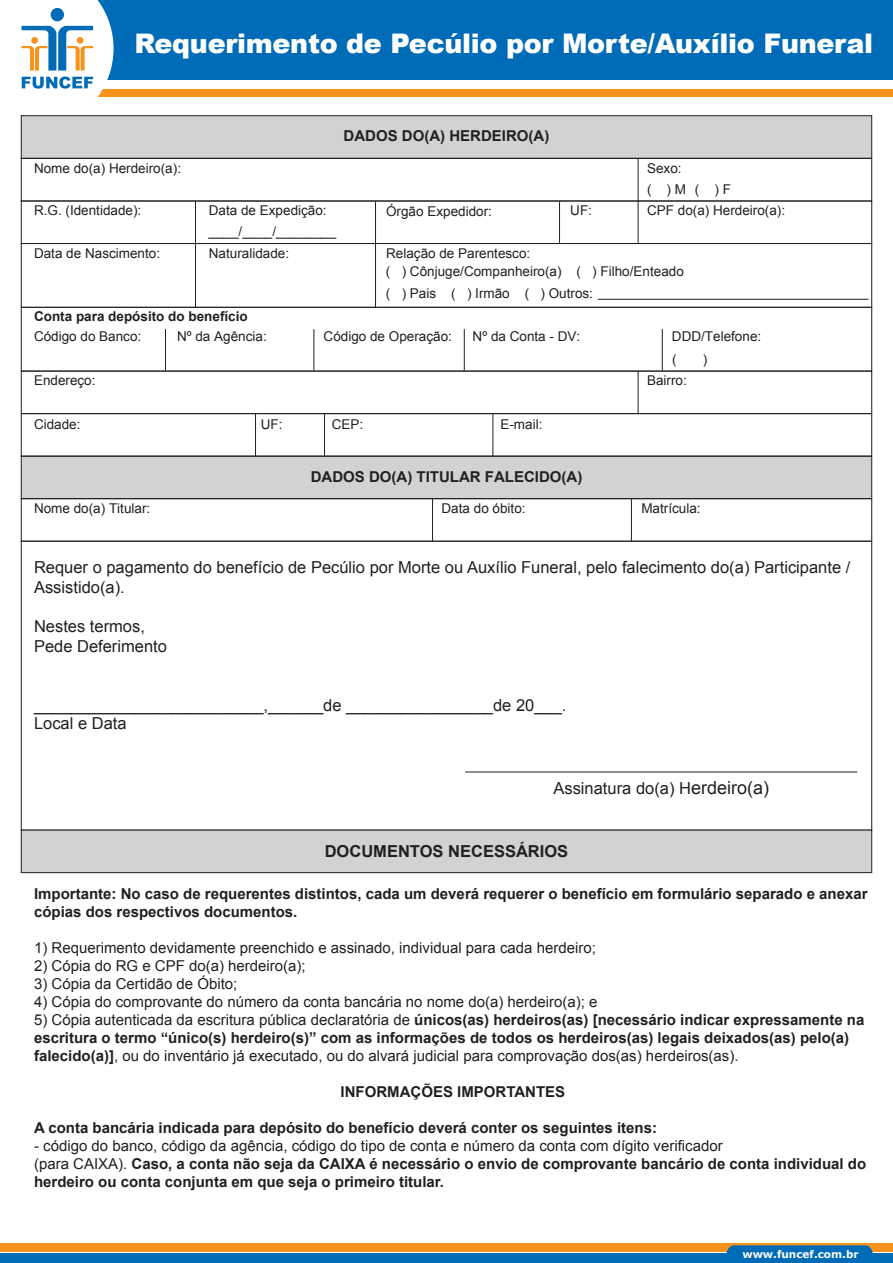
<style>
.page{position:relative;width:893px;height:1263px;background:#fff}
.page>*{position:absolute;margin:0;border:0;box-sizing:border-box;transform-origin:0 0}
.t1{font:900 27px "Arial";letter-spacing:-.01em;color:#fff}
.t2{font:16.5px/19.8px "Arial";color:#231f20}
.t3{font:700 16.5px "Arial";color:#231f20}
.t4{font:700 15px/18px "Arial";color:#231f20}
.t5{font:15px "Arial";color:#231f20}
.t6{font:13.5px/20.5px "Arial";color:#231f20}
.t7{font:700 13.5px "Arial";color:#231f20}
.t8{font:700 10.5px "Verdana";color:#fff}
.s1{font-size:18px}
.s2{font-weight:400}
</style>
<div class="page">
<div style="left:21px;top:456px;width:851px;height:43px;background:#d1d2d4;border:1px solid #231f20"></div>
<div style="left:0;top:0;width:893px;height:96px;background:#006bb6"></div>
<div style="left:0;top:88px;width:893px;height:8px;background:#f7931d"></div>
<div style="left:0;top:80px;width:893px;height:8px;background:#fff"></div>
<svg style="left:0;top:0;width:114px;height:97px"></svg>
<div style="left:21px;top:115px;width:851px;height:44px;background:#d1d2d4;border:1px solid #231f20"></div>
<div style="left:0;top:1253px;width:893px;height:10px;background:#006bb6"></div>
<div style="left:0;top:1243px;width:893px;height:9px;background:#f7931d"></div>
<div style="left:727px;top:1245px;width:146px;height:17px;background:#006bb6;border-radius:8px"></div>
<div style="left:21px;top:158px;width:851px;height:43px;border:1px solid #231f20"></div>
<hr style="left:638px;top:158px;width:1px;height:85px;background:#231f20">
<div style="left:21px;top:201px;width:851px;height:43px;border:1px solid #231f20"></div>
<hr style="left:195px;top:201px;width:1px;height:106px;background:#231f20">
<hr style="left:375px;top:201px;width:1px;height:106px;background:#231f20">
<hr style="left:559px;top:201px;width:1px;height:42px;background:#231f20">
<div style="left:21px;top:243px;width:851px;height:65px;border:1px solid #231f20"></div>
<div style="left:21px;top:307px;width:851px;height:64px;border:1px solid #231f20"></div>
<hr style="left:165px;top:329px;width:1px;height:42px;background:#231f20">
<hr style="left:314px;top:329px;width:1px;height:42px;background:#231f20">
<hr style="left:662px;top:329px;width:1px;height:42px;background:#231f20">
<div style="left:21px;top:371px;width:851px;height:43px;border:1px solid #231f20"></div>
<hr style="left:638px;top:371px;width:1px;height:43px;background:#231f20">
<div style="left:21px;top:413px;width:851px;height:43px;border:1px solid #231f20"></div>
<hr style="left:255px;top:414px;width:1px;height:42px;background:#231f20">
<hr style="left:492px;top:414px;width:1px;height:42px;background:#231f20">
<hr style="left:324px;top:414px;width:1px;height:42px;background:#231f20">
<div style="left:21px;top:498px;width:851px;height:44px;border:1px solid #231f20"></div>
<hr style="left:631px;top:499px;width:1px;height:42px;background:#231f20">
<hr style="left:432px;top:499px;width:1px;height:42px;background:#231f20">
<hr style="left:464px;top:329px;width:1px;height:42px;background:#231f20">
<hr style="left:598px;top:299px;width:270px;height:1px;background:#231f20">
<hr style="left:465px;top:772px;width:392px;height:1px;background:#231f20">
<div style="left:21px;top:830px;width:851px;height:43px;background:#d1d2d4;border:1px solid #231f20"></div>
<h1 class="t1" style="left:134px;top:23px;width:740px">Requerimento de Pecúlio por Morte/Auxílio Funeral</h1>
<p class="t6" style="left:34px;top:158px;width:149px">Nome do(a) Herdeiro(a):</p>
<p class="t4" style="left:344px;top:127px;width:207px">DADOS DO(A) HERDEIRO(A)</p>
<p class="t6" style="left:34px;top:201px;width:109px">R.G. (Identidade):</p>
<p class="t6" style="left:209px;top:201px;width:119px">Data de Expedição:</p>
<p class="t6" style="left:386px;top:201px;width:107px">Órgão Expedidor:</p>
<p class="t6" style="left:570px;top:201px;width:23px">UF:</p>
<p class="t6" style="left:209px;top:221px;width:129px">____/____/________</p>
<p class="t6" style="left:34px;top:243px;width:128px">Data de Nascimento:</p>
<p class="t6" style="left:209px;top:243px;width:82px">Naturalidade:</p>
<p class="t6" style="left:386px;top:243px;width:146px">Relação de Parentesco:</p>
<p class="t6" style="left:647px;top:158px;width:85px">Sexo:<br>( ) M ( ) F</p>
<p class="t6" style="left:647px;top:201px;width:140px">CPF do(a) Herdeiro(a):</p>
<p class="t6" style="left:386px;top:261px;width:299px;line-height:21.8px">( ) Cônjuge/Companheiro(a) ( ) Filho/Enteado ( ) Pais ( ) Irmão ( ) Outros:</p>
<p class="t7" style="left:34px;top:307px;width:215px">Conta para depósito do benefício</p>
<p class="t6" style="left:177px;top:326px;width:91px">Nº da Agência:</p>
<p class="t6" style="left:324px;top:326px;width:130px">Código de Operação:</p>
<p class="t6" style="left:473px;top:326px;width:109px">Nº da Conta - DV:</p>
<p class="t6" style="left:34px;top:326px;width:109px">Código do Banco:</p>
<p class="t6" style="left:34px;top:370px;width:63px">Endereço:</p>
<p class="t6" style="left:34px;top:414px;width:48px">Cidade:</p>
<p class="t6" style="left:261px;top:414px;width:23px">UF:</p>
<p class="t6" style="left:332px;top:414px;width:33px">CEP:</p>
<p class="t6" style="left:500px;top:414px;width:43px">E-mail:</p>
<p class="t4" style="left:311px;top:469px;width:273px">DADOS DO(A) TITULAR FALECIDO(A)</p>
<p class="t6" style="left:672px;top:326px;width:91px">DDD/Telefone:</p>
<p class="t6" style="left:672px;top:349px;width:6px">(</p>
<p class="t6" style="left:703px;top:349px;width:6px">)</p>
<p class="t6" style="left:647px;top:370px;width:41px">Bairro:</p>
<p class="t6" style="left:34px;top:498px;width:118px">Nome do(a) Titular:</p>
<p class="t6" style="left:442px;top:498px;width:86px">Data do óbito:</p>
<p class="t6" style="left:641px;top:498px;width:61px">Matrícula:</p>
<p class="t2" style="left:34px;top:557px;width:818px">Requer o pagamento do benefício de Pecúlio por Morte ou Auxílio Funeral, pelo falecimento do(a) Participante /<br>Assistido(a).</p>
<p class="t2" style="left:34px;top:617px;width:134px">Nestes termos,<br>Pede Deferimento</p>
<p class="t2" style="left:34px;top:696px;width:534px;line-height:18.5px">_________________________,______de ________________de 20___.<br>Local e Data</p>
<p class="t2" style="left:553px;top:778px;width:217px">Assinatura do(a) H<span class="s1">erdeiro(a)</span></p>
<p class="t3" style="left:325px;top:840px;width:245px">DOCUMENTOS NECESSÁRIOS</p>
<p class="t4" style="left:34px;top:885px;width:835px">Importante: No caso de requerentes distintos, cada um deverá requerer o benefício em formulário separado e anexar cópias dos respectivos documentos.</p>
<p class="t5" style="left:34px;top:937px;width:563px">1) Requerimento devidamente preenchido e assinado, individual para cada herdeiro;</p>
<p class="t5" style="left:34px;top:955px;width:273px">2) Cópia do RG e CPF do(a) herdeiro(a);</p>
<p class="t5" style="left:34px;top:973px;width:205px">3) Cópia da Certidão de Óbito;</p>
<p class="t5" style="left:34px;top:991px;width:565px">4) Cópia do comprovante do número da conta bancária no nome do(a) herdeiro(a); e</p>
<p class="t4" style="left:34px;top:1011px;width:832px"><span class="s2">5) Cópia autenticada da escritura pública declaratória de</span> únicos(as) herdeiros(as) [necessário indicar expressamente na escritura o termo “único(s) herdeiro(s)” com as informações de todos os herdeiros(as) legais deixados(as) pelo(a) falecido(a)]<span class="s2">, ou do inventário já executado, ou do alvará judicial para comprovação dos(as) herdeiros(as).</span></p>
<p class="t4" style="left:340px;top:1083px;width:226px">INFORMAÇÕES IMPORTANTES</p>
<p class="t4" style="left:34px;top:1119px;width:624px">A conta bancária indicada para depósito do benefício deverá conter os seguintes itens:</p>
<p class="t4" style="left:34px;top:1137px;width:834px"><span class="s2">- código do banco, código da agência, código do tipo de conta e número da conta com dígito verificador<br>(para CAIXA).</span> Caso, a conta não seja da CAIXA é necessário o envio de comprovante bancário de conta individual do herdeiro ou conta conjunta em que seja o primeiro titular.</p>
<p class="t8" style="left:742px;top:1247px;width:118px">www.funcef.com.br</p>
</div>
